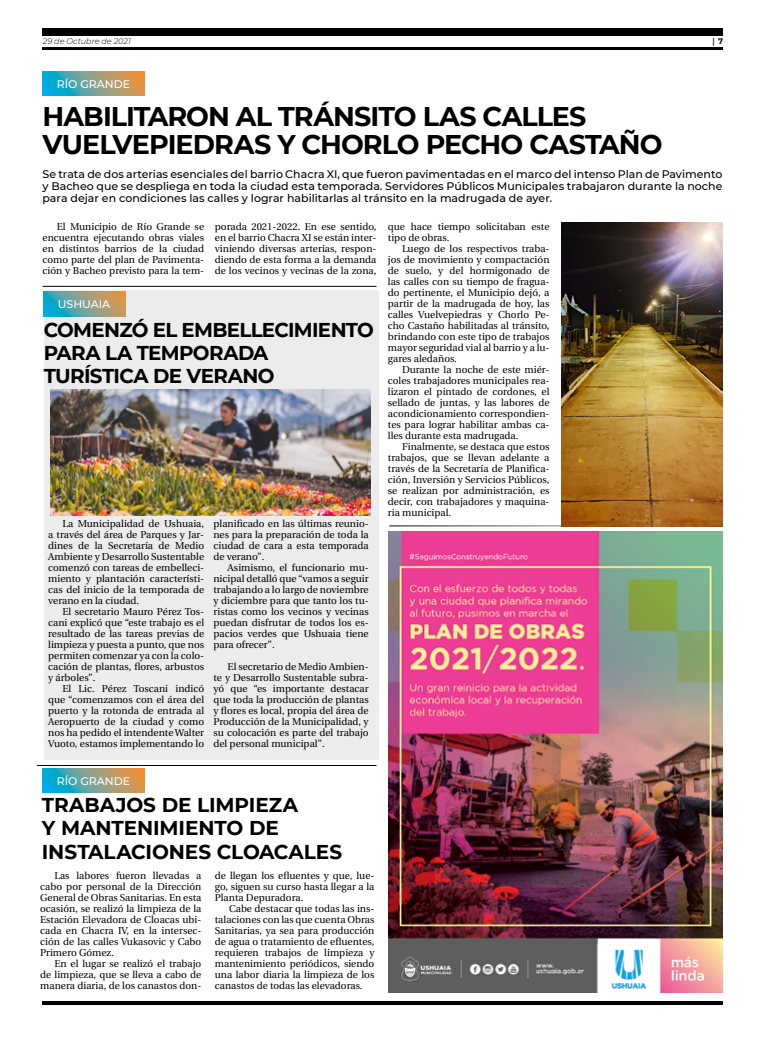
<style>
.page{position:relative;width:780px;height:1049px;background:#fff}
.page>*{position:absolute;margin:0;border:0;box-sizing:border-box;transform-origin:0 0}
.t1{font:700 27px/28px "Montserrat";letter-spacing:-.035em;color:#000}
.t2{font:700 20px/23px "Montserrat";letter-spacing:-.035em;color:#000}
.t3{font:700 20px/23px "Montserrat";letter-spacing:-.015em;color:#000}
.t4{font:500 11px/12px "Montserrat";color:#000;text-align:justify}
.t5{font:500 11px "Montserrat";color:#fff}
.t6{font:10px/11px "Utopia";color:#000;text-align:justify}
.t7{font:italic 300 8px "Montserrat";color:#000}
.t8{font:700 8px "Utopia";color:#000}
.s1{font-family:"Montserrat"}
</style>
<div class="page">
<hr style="left:43px;top:48px;width:680px;height:2px;background:#000">
<div style="left:43px;top:28px;width:680px;height:7px;background:#000"></div>
<hr style="left:43px;top:1001px;width:680px;height:4px;background:#000">
<img style="left:388px;top:531px;width:334px;height:461px">
<hr style="left:389px;top:525px;width:334px;height:1px;background:#000">
<svg style="left:43px;top:72px;width:101px;height:24px;background:#77a18f"></svg>
<img style="left:561px;top:223px;width:161px;height:304px">
<hr style="left:43px;top:286px;width:333px;height:1px;background:#000">
<div style="left:44px;top:291px;width:334px;height:469px;background:#ececed"></div>
<svg style="left:44px;top:292px;width:82px;height:24px;background:#79a18f"></svg>
<img style="left:50px;top:390px;width:320px;height:126px">
<svg style="left:43px;top:768px;width:101px;height:24px;background:#78a08e"></svg>
<hr style="left:37px;top:765px;width:339px;height:1px;background:#000">
<p class="t7" style="left:43px;top:36px;width:89px">29 de Octubre de 2021</p>
<p class="t8" style="left:712px;top:37px;width:12px">| <span class="s1">7</span></p>
<p class="t5" style="left:57px;top:76px;width:75px">RÍO GRANDE</p>
<h1 class="t1" style="left:43px;top:101px;width:621px">HABILITARON AL TRÁNSITO LAS CALLES<br>VUELVEPIEDRAS Y CHORLO PECHO CASTAÑO</h1>
<p class="t4" style="left:43px;top:168px;width:681px">Se trata de dos arterias esenciales del barrio Chacra XI, que fueron pavimentadas en el marco del intenso Plan de Pavimento y Bacheo que se despliega en toda la ciudad esta temporada. Servidores Públicos Municipales trabajaron durante la noche para dejar en condiciones las calles y lograr habilitarlas al tránsito en la madrugada de ayer.</p>
<p class="t6" style="left:43px;top:221px;width:163px;text-indent:14px">El Municipio de Río Grande se encuentra ejecutando obras viales en distintos barrios de la ciudad como parte del plan de Pavimenta&shy;ción y Bacheo previsto para la tem-</p>
<p class="t6" style="left:215px;top:221px;width:163px">porada 2021-2022. En ese sentido, en el barrio Chacra XI se están inter&shy;viniendo diversas arterias, respon&shy;diendo de esta forma a la demanda de los vecinos y vecinas de la zona,</p>
<p class="t6" style="left:388px;top:221px;width:163px">que hace tiempo solicitaban este tipo de obras.</p>
<p class="t6" style="left:388px;top:243px;width:163px;text-indent:14px">Luego de los respectivos traba&shy;jos de movimiento y compactación de suelo, y del hormigonado de las calles con su tiempo de fragua&shy;do pertinente, el Municipio dejó, a partir de la madrugada de hoy, las calles Vuelvepiedras y Chorlo Pe&shy;cho Castaño habilitadas al tránsito, brindando con este tipo de trabajos mayor seguridad vial al barrio y a lu&shy;gares aledaños.</p>
<p class="t6" style="left:388px;top:364px;width:163px;text-indent:14px">Durante la noche de este miér&shy;coles trabajadores municipales rea&shy;lizaron el pintado de cordones, el sellado de juntas, y las labores de acondicionamiento correspondien&shy;tes para lograr habilitar ambas ca&shy;lles durante esta madrugada.</p>
<p class="t6" style="left:388px;top:441px;width:163px;text-indent:14px">Finalmente, se destaca que estos trabajos, que se llevan adelante a través de la Secretaría de Planifica&shy;ción, Inversión y Servicios Públicos, se realizan por administración, es decir, con trabajadores y maquina&shy;ria municipal.</p>
<p class="t5" style="left:58px;top:297px;width:54px">USHUAIA</p>
<h2 class="t2" style="left:44px;top:317px;width:332px">COMENZÓ EL EMBELLECIMIENTO<br>PARA LA TEMPORADA<br>TURÍSTICA DE VERANO</h2>
<p class="t6" style="left:213px;top:518px;width:157px">planificado en las últimas reunio&shy;nes para la preparación de toda la ciudad de cara a esta temporada de verano”.</p>
<p class="t6" style="left:213px;top:562px;width:157px;text-indent:14px">Asimismo, el funcionario mu&shy;nicipal detalló que “vamos a seguir trabajando a lo largo de noviembre y diciembre para que tanto los tu&shy;ristas como los vecinos y vecinas puedan disfrutar de todos los es&shy;pacios verdes que Ushuaia tiene para ofrecer”.</p>
<p class="t6" style="left:213px;top:661px;width:157px;text-indent:14px">El secretario de Medio Ambien&shy;te y Desarrollo Sustentable subra&shy;yó que “es importante destacar que toda la producción de plantas y flores es local, propia del área de Producción de la Municipalidad, y su colocación es parte del trabajo del personal municipal”.</p>
<p class="t6" style="left:48px;top:518px;width:157px;text-indent:14px">La Municipalidad de Ushuaia, a través del área de Parques y Jar&shy;dines de la Secretaría de Medio Ambiente y Desarrollo Sustentable comenzó con tareas de embelleci&shy;miento y plantación característi&shy;cas del inicio de la temporada de verano en la ciudad.</p>
<p class="t6" style="left:48px;top:606px;width:157px;text-indent:14px">El secretario Mauro Pérez Tos&shy;cani explicó que “este trabajo es el resultado de las tareas previas de limpieza y puesta a punto, que nos permiten comenzar ya con la colo&shy;cación de plantas, flores, arbustos y árboles”.</p>
<p class="t6" style="left:48px;top:683px;width:157px;text-indent:14px">El Lic. Pérez Toscani indicó que “comenzamos con el área del puerto y la rotonda de entrada al Aeropuerto de la ciudad y como nos ha pedido el intendente Walter Vuoto, estamos implementando lo</p>
<p class="t5" style="left:57px;top:773px;width:75px">RÍO GRANDE</p>
<h2 class="t3" style="left:42px;top:793px;width:302px">TRABAJOS DE LIMPIEZA<br>Y MANTENIMIENTO DE<br>INSTALACIONES CLOACALES</h2>
<p class="t6" style="left:40px;top:870px;width:163px;text-indent:14px">Las labores fueron llevadas a cabo por personal de la Dirección General de Obras Sanitarias. En esta ocasión, se realizó la limpieza de la Estación Elevadora de Cloacas ubi&shy;cada en Chacra IV, en la intersec&shy;ción de las calles Vukasovic y Cabo Primero Gómez.</p>
<p class="t6" style="left:40px;top:958px;width:163px;text-indent:14px">En el lugar se realizó el trabajo de limpieza, que se lleva a cabo de manera diaria, de los canastos don-</p>
<p class="t6" style="left:215px;top:870px;width:161px">de llegan los efluentes y que, lue&shy;go, siguen su curso hasta llegar a la Planta Depuradora.</p>
<p class="t6" style="left:215px;top:903px;width:161px;text-indent:14px">Cabe destacar que todas las ins&shy;talaciones con las que cuenta Obras Sanitarias, ya sea para producción de agua o tratamiento de efluentes, requieren trabajos de limpieza y mantenimiento periódicos, siendo una labor diaria la limpieza de los canastos de todas las elevadoras.</p>
</div>
